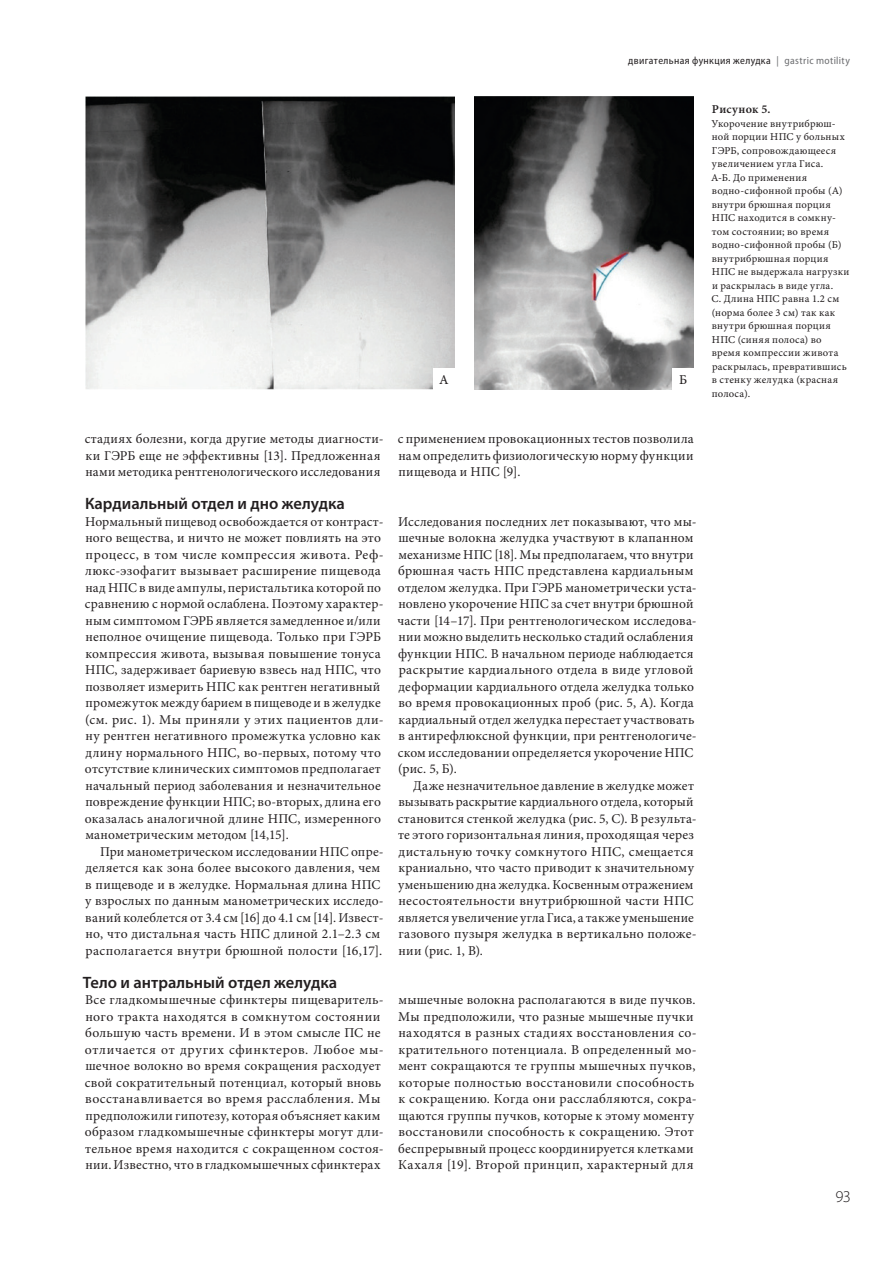
<style>
.page{position:relative;width:893px;height:1263px;background:#fff}
.page>*{position:absolute;margin:0;border:0;box-sizing:border-box;transform-origin:0 0}
.t1{font:600 16.5px "Myriad Pro";color:#231f20}
.t2{font:300 16.5px "Myriad Pro";color:#231f20}
.t3{font:13.5px/16.5px "Minion Pro";letter-spacing:.02em;color:#231f20}
.t4{font:13.5px "Minion Pro Capt";color:#231f20}
.t5{font:12px "Minion Pro Semibold Capt";letter-spacing:.02em;color:#231f20}
.t6{font:10.5px/13.5px "Minion Pro Capt";letter-spacing:.025em;color:#231f20}
.t7{font:semi-condensed 10.5px "Myriad Pro";letter-spacing:.035em;color:#231f20}
.s1{color:#6c6d70}
</style>
<div class="page">
<img style="left:85px;top:97px;width:369px;height:292px">
<img style="left:475px;top:97px;width:219px;height:292px">
<div style="left:433px;top:368px;width:21px;height:21px;background:#fff"></div>
<div style="left:673px;top:368px;width:21px;height:21px;background:#fff"></div>
<p class="t7" style="left:628px;top:55px;width:223px">двигательная функция желудка <span class="s1">| gastric motility</span></p>
<p class="t4" style="left:439px;top:371px;width:11px">А</p>
<p class="t4" style="left:679px;top:371px;width:9px">Б</p>
<p class="t3" style="left:85px;top:431px;width:301px">стадиях болезни, когда другие методы диагности‑ ки ГЭРБ еще не эффективны [13]. Предложенная нами методика рентгенологического исследования</p>
<p class="t3" style="left:398px;top:431px;width:298px;text-align:justify">с применением провокационных тестов позволила нам определить физиологическую норму функции пищевода и НПС [9].</p>
<p class="t1" style="left:85px;top:493px;width:261px">Кардиальный отдел и дно желудка</p>
<p class="t3" style="left:85px;top:513px;width:301px">Нормальный пищевод освобождается от контраст‑ ного вещества, и ничто не может повлиять на это процесс, в том числе компрессия живота. Реф‑ люкс-эзофагит вызывает расширение пищевода над НПС в виде ампулы, перистальтика которой по сравнению с нормой ослаблена. Поэтому характер‑ ным симптомом ГЭРБ является замедленное и/или неполное очищение пищевода. Только при ГЭРБ компрессия живота, вызывая повышение тонуса НПС, задерживает бариевую взвесь над НПС, что позволяет измерить НПС как рентген негативный промежуток между барием в пищеводе и в желудке (см. рис. 1). Мы приняли у этих пациентов дли‑ ну рентген негативного промежутка условно как длину нормального НПС, во‑первых, потому что отсутствие клинических симптомов предполагает начальный период заболевания и незначительное повреждение функции НПС; во‑вторых, длина его оказалась аналогичной длине НПС, измеренного манометрическим методом [14,15].</p>
<p class="t3" style="left:85px;top:843px;width:300px;text-indent:15px">При манометрическом исследовании НПС опре‑ деляется как зона более высокого давления, чем в пищеводе и в желудке. Нормальная длина НПС у взрослых по данным манометрических исследо‑ ваний колеблется от 3.4 см [16] до 4.1 см [14]. Извест‑ но, что дистальная часть НПС длиной 2.1–2.3 см располагается внутри брюшной полости [16,17].</p>
<p class="t3" style="left:397px;top:513px;width:301px">Исследования последних лет показывают, что мы‑ шечные волокна желудка участвуют в клапанном механизме НПС [18]. Мы предполагаем, что внутри брюшная часть НПС представлена кардиальным отделом желудка. При ГЭРБ манометрически уста‑ новлено укорочение НПС за счет внутри брюшной части [14–17]. При рентгенологическом исследова‑ нии можно выделить несколько стадий ослабления функции НПС. В начальном периоде наблюдается раскрытие кардиального отдела в виде угловой деформации кардиального отдела желудка только во время провокационных проб (рис. 5, А). Когда кардиальный отдел желудка перестает участвовать в антирефлюксной функции, при рентгенологиче‑ ском исследовании определяется укорочение НПС (рис. 5, Б).</p>
<p class="t3" style="left:398px;top:777px;width:301px;text-indent:16px">Даже незначительное давление в желудке может вызывать раскрытие кардиального отдела, который становится стенкой желудка (рис. 5, С). В результа‑ те этого горизонтальная линия, проходящая через дистальную точку сомкнутого НПС, смещается краниально, что часто приводит к значительному уменьшению дна желудка. Косвенным отражением несостоятельности внутрибрюшной части НПС является увеличение угла Гиса, а также уменьшение газового пузыря желудка в вертикально положе‑ нии (рис. 1, В).</p>
<p class="t1" style="left:83px;top:972px;width:256px">Тело и антральный отдел желудка</p>
<p class="t3" style="left:85px;top:992px;width:301px">Все гладкомышечные сфинктеры пищеваритель‑ ного тракта находятся в сомкнутом состоянии большую часть времени. И в этом смысле ПС не отличается от других сфинктеров. Любое мы‑ шечное волокно во время сокращения расходует свой сократительный потенциал, который вновь восстанавливается во время расслабления. Мы предположили гипотезу, которая объясняет каким образом гладкомышечные сфинктеры могут дли‑ тельное время находится с сокращенном состоя‑ нии. Известно, что в гладкомышечных сфинктерах</p>
<p class="t3" style="left:398px;top:992px;width:300px">мышечные волокна располагаются в виде пучков.<br>Мы предположили, что разные мышечные пучки находятся в разных стадиях восстановления со‑ кратительного потенциала. В определенный мо‑ мент сокращаются те группы мышечных пучков, которые полностью восстановили способность к сокращению. Когда они расслабляются, сокра‑ щаются группы пучков, которые к этому моменту восстановили способность к сокращению. Этот беспрерывный процесс координируется клетками Кахаля [19]. Второй принцип, характерный для</p>
<p class="t5" style="left:712px;top:102px;width:60px">Рисунок 5.</p>
<p class="t6" style="left:711px;top:117px;width:140px">Укорочение внутрибрюш&shy;ной порции НПС у больных<br>ГЭРБ, сопровождающееся увеличением угла Гиса.<br>А-Б. До применения водно-сифонной пробы (А) внутри брюшная порция<br>НПС находится в сомкну&shy;том состоянии; во время водно-сифонной пробы (Б) внутрибрюшная порция<br>НПС не выдержала нагрузки и раскрылась в виде угла.<br>С. Длина НПС равна 1.2 см (норма более 3 см) так как внутри брюшная порция<br>НПС (синяя полоса) во время компрессии живота раскрылась, превратившись в стенку желудка (красная полоса).</p>
<p class="t2" style="left:835px;top:1187px;width:17px">93</p>
</div>
